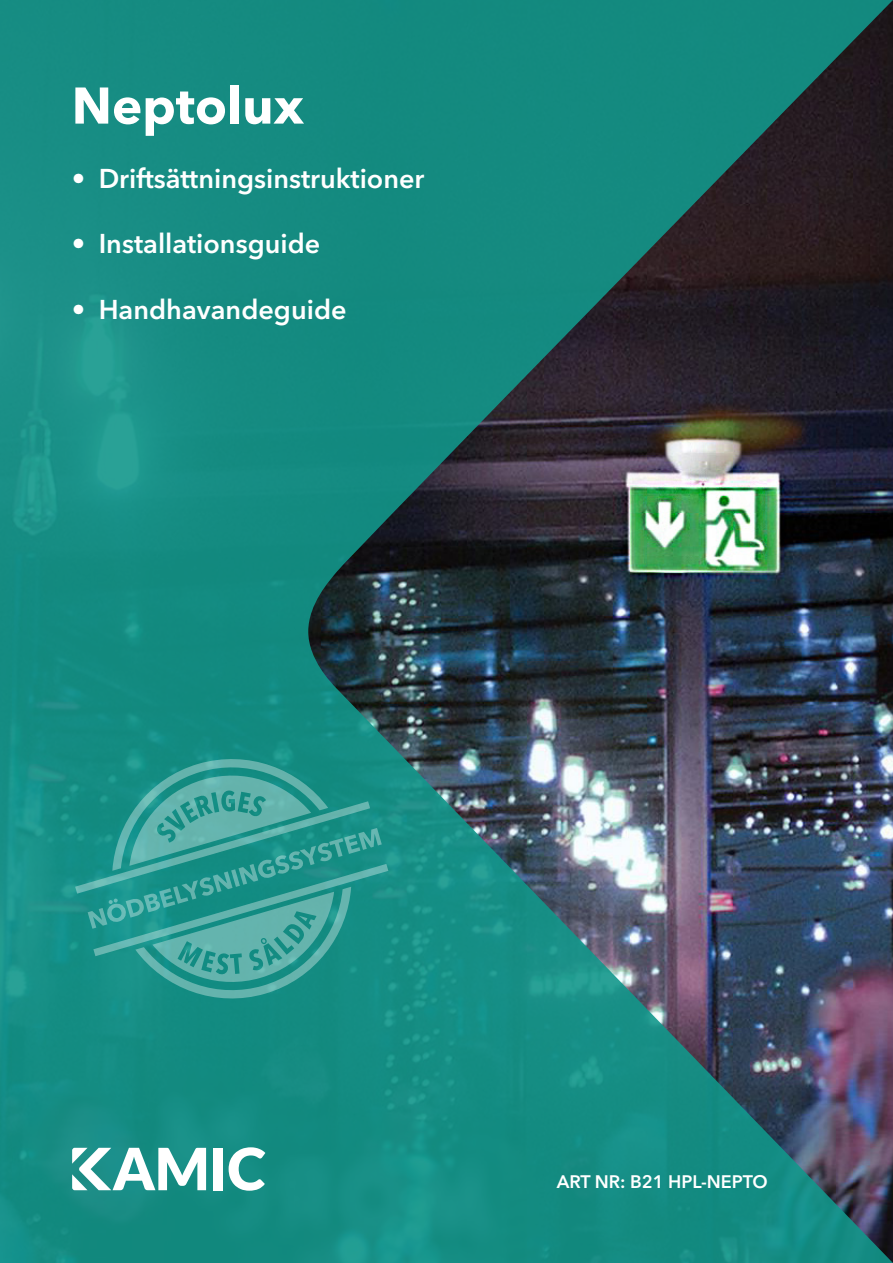
<style>
.page{position:relative;width:893px;height:1263px;background:#fff}
.page>*{position:absolute;margin:0;border:0;box-sizing:border-box;transform-origin:0 0}
.t1{font:700 51px "Avenir Next LT Pro";color:#fff}
.t2{font:600 27px "Avenir Next LT Pro";color:#fff}
.Baksida_adress{font:600 18px "Avenir Next LT Pro";color:#fff}
</style>
<div class="page">
<img style="left:0;top:0;width:893px;height:1263px">
<svg style="left:72px;top:1148px;width:134px;height:42px"></svg>
<div style="left:213px;top:1148px;width:10px;height:42px;background:#fff"></div>
<svg style="left:229px;top:1147px;width:36px;height:44px"></svg>
<svg style="left:112px;top:749px;width:239px;height:259px;background:#1d9187"></svg>
<svg style="left:75px;top:768px;width:313px;height:222px;background:#329c93"></svg>
<p class="t1" style="left:72px;top:74px;width:234px">Neptolux</p>
<p class="t2" style="left:72px;top:163px;width:354px">• Driftsättningsinstruktioner</p>
<p class="t2" style="left:72px;top:227px;width:250px">• Installationsguide</p>
<p class="t2" style="left:72px;top:293px;width:276px">• Handhavandeguide</p>
<p class="Baksida_adress" style="left:557px;top:1171px;width:212px">ART NR: B21 HPL-NEPTO</p>
</div>
